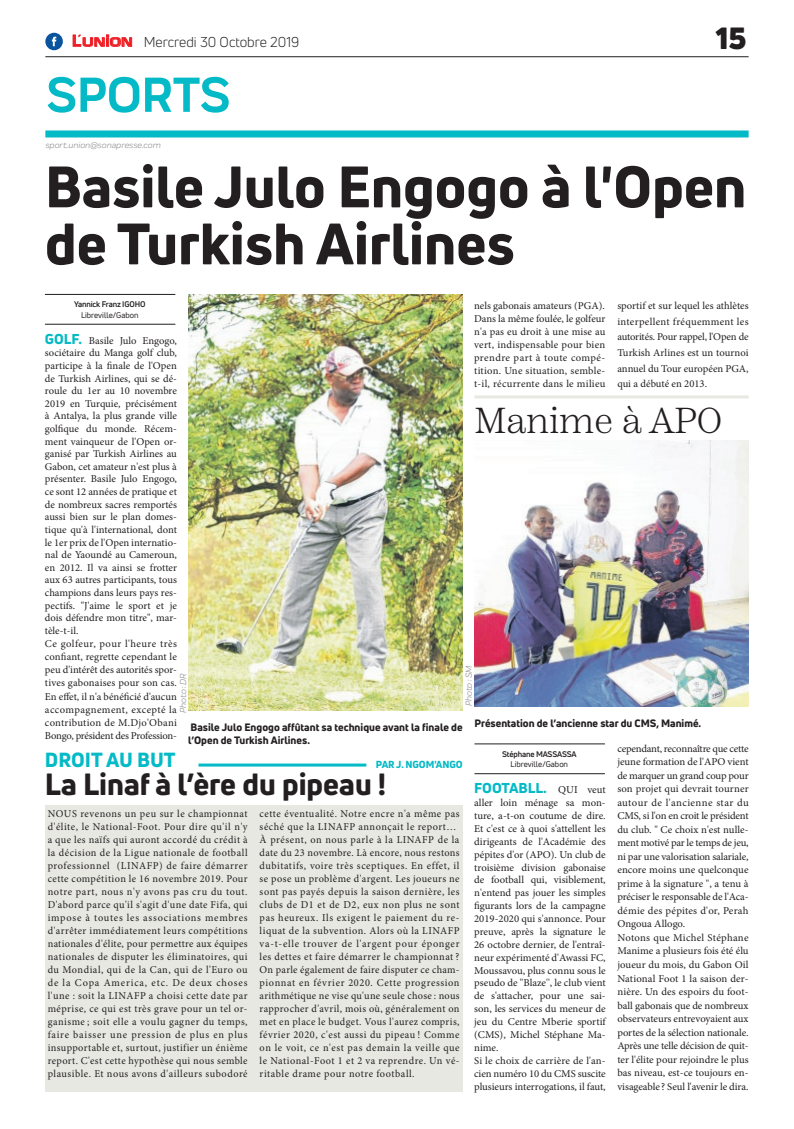
<style>
.page{position:relative;width:794px;height:1129px;background:#fff}
.page>*{position:absolute;margin:0;border:0;box-sizing:border-box;transform-origin:0 0}
.t1{font:800 57px/57px "Uni Neue";color:#231f20}
.t2{font:700 51px "Praktika";color:#03bac6}
.t3{font:300 36px "Scotch Text";color:#231f20}
.t4{font:800 30px "Uni Neue";color:#231f20}
.t5{font:900 30px "Uni Neue";color:#231f20}
.t6{font:800 20px "Uni Neue";color:#03bac6}
.t7{font:14px "Uni Neue";color:#231f20}
.t8{font:800 14px "Uni Neue";color:#03bac6}
.t9{font:10.5px/13px "Minion Pro";letter-spacing:.005em;color:#231f20;text-align:justify}
.t10{font:10.5px/13px "Minion Pro";letter-spacing:.045em;color:#231f20}
.t11{font:800 10.5px/12.6px "Uni Neue";color:#231f20}
.t12{font:800 10px "Uni Neue";letter-spacing:-.01em;color:#03bac6}
.t13{font:italic 9px "Praktika";color:#818386}
.t14{font:700 8px "Uni Neue";letter-spacing:-.02em;color:#231f20}
.t15{font:8px "Uni Neue";color:#231f20}
.s1{font-family:"Eurostile";font-weight:600;font-size:15px;color:#ee1d23}
.s2{font-family:"Eurostile";font-weight:600;font-size:11.4px;color:#ee1d23}
.s3{font-family:"Uni Neue";font-weight:800;font-size:14px;color:#03bac6}
.s4{font-family:"Minion Pro";font-weight:400;font-size:10.5px;color:#231f20}
</style>
<div class="page">
<hr style="left:45px;top:56px;width:703px;height:1px;background:#231f20">
<div style="left:45px;top:130px;width:703px;height:7px;background:#03bac6"></div>
<svg style="left:72px;top:34px;width:60px;height:13px"></svg>
<div style="left:45px;top:33px;width:18px;height:17px;background:#08549e;border-radius:50%"></div>
<svg style="left:52px;top:37px;width:4px;height:9px"></svg>
<div style="left:45px;top:805px;width:417px;height:286px;background:#e7e8e2"></div>
<hr style="left:198px;top:763px;width:168px;height:3px;background:#03bac6">
<hr style="left:45px;top:323px;width:130px;height:1px;background:#231f20">
<hr style="left:45px;top:294px;width:130px;height:1px;background:#231f20">
<img style="left:188px;top:294px;width:274px;height:416px">
<hr style="left:474px;top:773px;width:131px;height:1px;background:#231f20">
<hr style="left:474px;top:743px;width:131px;height:1px;background:#231f20">
<img style="left:474px;top:441px;width:274px;height:265px">
<hr style="left:474px;top:395px;width:274px;height:3px;background:#e7e8e2">
<h3 class="t7" style="left:72px;top:33px;width:229px"><span class="s1">L</span><span class="s2">UNION</span> Mercredi 30 Octobre 2019</h3>
<h2 class="t2" style="left:46px;top:54px;width:185px">SPORTS</h2>
<p class="t13" style="left:45px;top:139px;width:117px">sport.union@sonapresse.com</p>
<h3 class="t5" style="left:716px;top:17px;width:32px">15</h3>
<h1 class="t1" style="left:45px;top:157px;width:703px">Basile Julo Engogo à l'Open de Turkish Airlines</h1>
<p class="t14" style="left:74px;top:299px;width:73px">Yannick Franz IGOHO</p>
<p class="t15" style="left:81px;top:310px;width:59px">Libreville/Gabon</p>
<p class="t9" style="left:474px;top:299px;width:133px">nels gabonais amateurs (PGA).<br>Dans la même foulée, le golfeur n'a pas eu droit à une mise au vert, indispensable pour bien prendre part à toute compé&shy;tition. Une situation, semble&shy;t-il, récurrente dans le milieu</p>
<p class="t9" style="left:617px;top:298px;width:133px;line-height:15.6px">sportif et sur lequel les athlètes interpellent fréquemment les autorités. Pour rappel, l'Open de Turkish Arlines est un tournoi annuel du Tour européen PGA, qui a débuté en 2013.</p>
<p class="t9" style="left:45px;top:334px;width:133px;line-height:12.6px"><span class="s3">GOLF.</span> Basile Julo Engogo, sociétaire du Manga golf club, participe à la finale de l'Open de Turkish Airlines, qui se dé&shy;roule du 1er au 10 novembre 2019 en Turquie, précisément à Antalya, la plus grande ville golfique du monde. Récem&shy;ment vainqueur de l'Open or&shy;ganisé par Turkish Airlines au Gabon, cet amateur n'est plus à présenter. Basile Julo Engogo, ce sont 12 années de pratique et de nombreux sacres remportés aussi bien sur le plan domes&shy;tique qu'à l'international, dont le 1er prix de l'Open internatio&shy;nal de Yaoundé au Cameroun, en 2012. Il va ainsi se frotter aux 63 autres participants, tous champions dans leurs pays res&shy;pectifs. "J'aime le sport et je dois défendre mon titre", mar&shy;tèle-t-il.</p>
<p class="t9" style="left:45px;top:637px;width:133px">Ce golfeur, pour l'heure très confiant, regrette cependant le peu d'intérêt des autorités spor&shy;tives gabonaises pour son cas.<br>En effet, il n'a bénéficié d'aucun accompagnement, excepté la contribution de M.Djo'Obani Bongo, président des Profession-</p>
<h3 class="t3" style="left:474px;top:398px;width:250px">Manime à APO</h3>
<p class="t13" style="left:462px;top:706px;width:42px;rotate:-90deg">Photo : SM</p>
<p class="t13" style="left:177px;top:713px;width:41px;rotate:-90deg">Photo : DR</p>
<p class="t11" style="left:474px;top:716px;width:228px">Présentation de l’ancienne star du CMS, Manimé.</p>
<p class="t11" style="left:188px;top:720px;width:276px">Basile Julo Engogo affûtant sa technique avant la finale de l’Open de Turkish Airlines.</p>
<p class="t9" style="left:617px;top:741px;width:133px;line-height:13.5px;text-align:left">cependant, reconnaître que cette jeune formation de l'APO vient de marquer un grand coup pour son projet qui devrait tourner autour de l'ancienne star du<br>CMS, si l'on en croit le président du club. " Ce choix n'est nulle&shy;ment motivé par le temps de jeu, ni par une valorisation salariale, encore moins une quelconque prime à la signature ", a tenu à préciser le responsable de l'Aca&shy;démie des pépites d'or, Perah<br>Ongoua Allogo.<br>Notons que Michel Stéphane<br>Manime a plusieurs fois été élu joueur du mois, du Gabon Oil<br>National Foot 1 la saison der&shy;nière. Un des espoirs du foot&shy;ball gabonais que de nombreux observateurs entrevoyaient aux portes de la sélection nationale.<br>Après une telle décision de quit&shy;ter l'élite pour rejoindre le plus bas niveau, est-ce toujours en&shy;visageable ? Seul l'avenir le dira.</p>
<p class="t14" style="left:502px;top:748px;width:76px">Stéphane MASSASSA</p>
<p class="t15" style="left:510px;top:759px;width:59px">Libreville/Gabon</p>
<h3 class="t6" style="left:45px;top:746px;width:132px">DROIT AU BUT</h3>
<p class="t12" style="left:376px;top:757px;width:88px">PAR J. NGOM'ANGO</p>
<h3 class="t4" style="left:45px;top:764px;width:343px">La Linaf à l’ère du pipeau !</h3>
<h3 class="t8" style="left:474px;top:778px;width:133px">FOOTABLL. <span class="s4">QUI veut</span></h3>
<p class="t9" style="left:474px;top:796px;width:133px;text-align:left">aller loin ménage sa mon&shy;ture, a-t-on coutume de dire.<br>Et c'est ce à quoi s'attellent les dirigeants de l'Académie des pépites d'or (APO). Un club de troisième division gabonaise de football qui, visiblement, n'entend pas jouer les simples figurants lors de la campagne<br>2019-2020 qui s'annonce. Pour preuve, après la signature le<br>26 octobre dernier, de l'entraî&shy;neur expérimenté d'Awassi FC,<br>Moussavou, plus connu sous le pseudo de ''Blaze'', le club vient de s'attacher, pour une sai&shy;son, les services du meneur de jeu du Centre Mberie sportif (CMS), Michel Stéphane Ma&shy;nime.<br>Si le choix de carrière de l'an&shy;cien numéro 10 du CMS suscite plusieurs interrogations, il faut,</p>
<p class="t9" style="left:48px;top:806px;width:201px">NOUS revenons un peu sur le championnat d'élite, le National-Foot. Pour dire qu'il n'y a que les naïfs qui auront accordé du crédit à la décision de la Ligue nationale de football professionnel (LINAFP) de faire démarrer cette compétition le 16 novembre 2019. Pour notre part, nous n'y avons pas cru du tout.<br>D'abord parce qu'il s'agit d'une date Fifa, qui impose à toutes les associations membres d'arrêter immédiatement leurs compétitions nationales d'élite, pour permettre aux équipes nationales de disputer les éliminatoires, qui du Mondial, qui de la Can, qui de l'Euro ou de la Copa America, etc. De deux choses l'une : soit la LINAFP a choisi cette date par méprise, ce qui est très grave pour un tel or&shy;ganisme ; soit elle a voulu gagner du temps, faire baisser une pression de plus en plus insupportable et, surtout, justifier un énième report. C'est cette hypothèse qui nous semble plausible. Et nous avons d'ailleurs subodoré</p>
<p class="t10" style="left:260px;top:806px;width:201px">cette éventualité. Notre encre n'a même pas séché que la LINAFP annonçait le report… À présent, on nous parle à la LINAFP de la date du 23 novembre. Là encore, nous restons dubitatifs, voire très sceptiques. En effet, il se pose un problème d'argent. Les joueurs ne sont pas payés depuis la saison dernière, les clubs de D1 et de D2, eux non plus ne sont pas heureux. Ils exigent le paiement du re&shy;liquat de la subvention. Alors où la LINAFP va-t-elle trouver de l'argent pour éponger les dettes et faire démarrer le championnat ?<br>On parle également de faire disputer ce cham&shy;pionnat en février 2020. Cette progression arithmétique ne vise qu'une seule chose : nous rapprocher d'avril, mois où, généralement on met en place le budget. Vous l'aurez compris, février 2020, c'est aussi du pipeau ! Comme on le voit, ce n'est pas demain la veille que le National-Foot 1 et 2 va reprendre. Un vé&shy;ritable drame pour notre football.</p>
</div>
